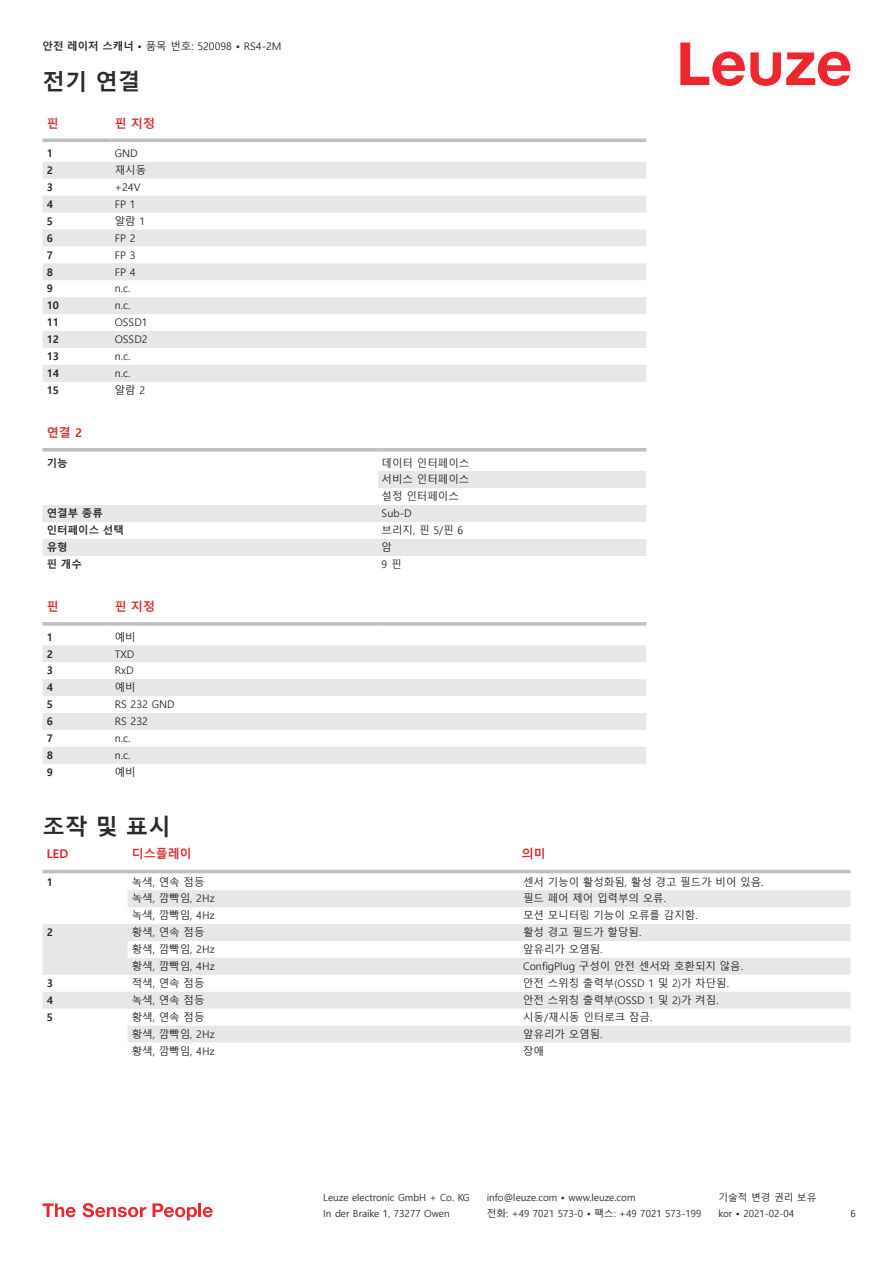
<style>
.page{position:relative;width:893px;height:1263px;background:#fff}
.page>*{position:absolute;margin:0;border:0;box-sizing:border-box;transform-origin:0 0}
.t1{font:700 22.5px "Malgun Gothic";color:#2b292a}
.t2{font:700 12px "Malgun Gothic";color:#db2a30}
.t3{font:10.5px/17px "Malgun Gothic";color:#2b292a;text-align:justify}
.t4{font:700 10.5px "Malgun Gothic";color:#2b292a}
.t5{font:9.75px "Malgun Gothic";color:#2b292a}
.s1{font-weight:700}
</style>
<div class="page">
<svg style="left:680px;top:43px;width:170px;height:43px"></svg>
<svg style="left:43px;top:162px;width:603px;height:220px;fill:#e6e7e9"></svg>
<hr style="left:43px;top:139px;width:68px;height:3px;background:#bdbfc1">
<hr style="left:111px;top:139px;width:267px;height:3px;background:#bdbfc1">
<hr style="left:378px;top:139px;width:268px;height:3px;background:#bdbfc1">
<svg style="left:43px;top:448px;width:335px;height:4px"></svg>
<svg style="left:378px;top:448px;width:268px;height:4px"></svg>
<svg style="left:43px;top:505px;width:335px;height:51px"></svg>
<div style="left:378px;top:471px;width:268px;height:17px;background:#e6e7e9"></div>
<div style="left:378px;top:505px;width:268px;height:17px;background:#e6e7e9"></div>
<div style="left:378px;top:539px;width:268px;height:17px;background:#e6e7e9"></div>
<svg style="left:43px;top:645px;width:603px;height:119px;fill:#e6e7e9"></svg>
<svg style="left:43px;top:622px;width:68px;height:4px"></svg>
<svg style="left:111px;top:622px;width:267px;height:4px"></svg>
<svg style="left:378px;top:622px;width:268px;height:4px"></svg>
<svg style="left:43px;top:869px;width:807px;height:174px"></svg>
<svg style="left:43px;top:890px;width:807px;height:152px;fill:#e6e7e9"></svg>
<hr style="left:43px;top:870px;width:21px;height:3px;background:#bdbfc1">
<hr style="left:64px;top:870px;width:64px;height:3px;background:#bdbfc1">
<hr style="left:128px;top:870px;width:391px;height:3px;background:#bdbfc1">
<hr style="left:519px;top:870px;width:331px;height:3px;background:#bdbfc1">
<svg style="left:43px;top:1203px;width:33px;height:14px"></svg>
<svg style="left:83px;top:1203px;width:63px;height:14px"></svg>
<svg style="left:153px;top:1203px;width:44px;height:17px"></svg>
<hr style="left:198px;top:1203px;width:3px;height:14px;background:#ed272d">
<svg style="left:203px;top:1207px;width:10px;height:10px"></svg>
<p class="t3" style="left:43px;top:38px;width:240px"><span class="s1">안전 레이저 스캐너 •</span> 품목 번호: 520098 <span class="s1">•</span> RS4-2M</p>
<h1 class="t1" style="left:43px;top:69px;width:99px">전기 연결</h1>
<p class="t2" style="left:47px;top:116px;width:13px">핀</p>
<p class="t2" style="left:115px;top:116px;width:42px">핀 지정</p>
<p class="t4" style="left:47px;top:147px;width:8px">1</p>
<p class="t3" style="left:115px;top:145px;width:24px">GND</p>
<p class="t4" style="left:47px;top:164px;width:8px">2</p>
<p class="t3" style="left:115px;top:162px;width:33px">재시동</p>
<p class="t4" style="left:47px;top:181px;width:8px">3</p>
<p class="t3" style="left:115px;top:179px;width:27px">+24V</p>
<p class="t4" style="left:47px;top:198px;width:8px">4</p>
<p class="t3" style="left:115px;top:196px;width:22px">FP 1</p>
<p class="t4" style="left:47px;top:215px;width:8px">5</p>
<p class="t3" style="left:115px;top:213px;width:32px">알람 1</p>
<p class="t4" style="left:47px;top:232px;width:8px">6</p>
<p class="t3" style="left:115px;top:230px;width:22px">FP 2</p>
<p class="t4" style="left:47px;top:249px;width:8px">7</p>
<p class="t3" style="left:115px;top:247px;width:22px">FP 3</p>
<p class="t4" style="left:47px;top:265px;width:8px">8</p>
<p class="t3" style="left:115px;top:263px;width:22px">FP 4</p>
<p class="t4" style="left:47px;top:282px;width:8px">9</p>
<p class="t3" style="left:115px;top:280px;width:17px">n.c.</p>
<p class="t4" style="left:47px;top:299px;width:14px">10</p>
<p class="t3" style="left:115px;top:297px;width:17px">n.c.</p>
<p class="t4" style="left:47px;top:316px;width:14px">11</p>
<p class="t3" style="left:115px;top:314px;width:34px">OSSD1</p>
<p class="t4" style="left:47px;top:333px;width:14px">12</p>
<p class="t3" style="left:115px;top:331px;width:34px">OSSD2</p>
<p class="t4" style="left:47px;top:350px;width:14px">13</p>
<p class="t3" style="left:115px;top:348px;width:17px">n.c.</p>
<p class="t4" style="left:47px;top:367px;width:14px">14</p>
<p class="t3" style="left:115px;top:365px;width:17px">n.c.</p>
<p class="t4" style="left:47px;top:384px;width:14px">15</p>
<p class="t3" style="left:115px;top:382px;width:32px">알람 2</p>
<p class="t2" style="left:47px;top:426px;width:37px">연결 2</p>
<p class="t4" style="left:47px;top:456px;width:22px">기능</p>
<p class="t3" style="left:382px;top:454px;width:89px">데이터 인터페이스 서비스 인터페이스 설정 인터페이스</p>
<p class="t4" style="left:47px;top:507px;width:58px">연결부 종류</p>
<p class="t3" style="left:382px;top:505px;width:31px">Sub-D</p>
<p class="t4" style="left:47px;top:524px;width:79px">인터페이스 선택</p>
<p class="t3" style="left:382px;top:522px;width:83px">브리지, 핀 5/핀 6</p>
<p class="t4" style="left:47px;top:541px;width:22px">유형</p>
<p class="t3" style="left:382px;top:539px;width:12px">암</p>
<p class="t4" style="left:47px;top:558px;width:37px">핀 개수</p>
<p class="t3" style="left:382px;top:556px;width:21px">9 핀</p>
<p class="t2" style="left:47px;top:600px;width:13px">핀</p>
<p class="t2" style="left:115px;top:600px;width:42px">핀 지정</p>
<p class="t4" style="left:47px;top:630px;width:8px">1</p>
<p class="t3" style="left:115px;top:628px;width:22px">예비</p>
<p class="t4" style="left:47px;top:647px;width:8px">2</p>
<p class="t3" style="left:115px;top:645px;width:21px">TXD</p>
<p class="t4" style="left:47px;top:664px;width:8px">3</p>
<p class="t3" style="left:115px;top:662px;width:20px">RxD</p>
<p class="t4" style="left:47px;top:681px;width:8px">4</p>
<p class="t3" style="left:115px;top:679px;width:22px">예비</p>
<p class="t4" style="left:47px;top:698px;width:8px">5</p>
<p class="t3" style="left:115px;top:696px;width:61px">RS 232 GND</p>
<p class="t4" style="left:47px;top:715px;width:8px">6</p>
<p class="t3" style="left:115px;top:713px;width:35px">RS 232</p>
<p class="t4" style="left:47px;top:732px;width:8px">7</p>
<p class="t3" style="left:115px;top:730px;width:17px">n.c.</p>
<p class="t4" style="left:47px;top:749px;width:8px">8</p>
<p class="t3" style="left:115px;top:747px;width:17px">n.c.</p>
<p class="t4" style="left:47px;top:766px;width:8px">9</p>
<p class="t3" style="left:115px;top:764px;width:22px">예비</p>
<h1 class="t1" style="left:43px;top:813px;width:130px">조작 및 표시</h1>
<p class="t2" style="left:47px;top:846px;width:23px">LED</p>
<p class="t2" style="left:132px;top:846px;width:61px">디스플레이</p>
<p class="t2" style="left:522px;top:846px;width:25px">의미</p>
<p class="t4" style="left:47px;top:875px;width:8px">1</p>
<p class="t3" style="left:132px;top:873px;width:74px">녹색, 연속 점등</p>
<p class="t3" style="left:523px;top:873px;width:242px">센서 기능이 활성화됨, 활성 경고 필드가 비어 있음.</p>
<p class="t3" style="left:132px;top:890px;width:84px">녹색, 깜빡임, 2Hz</p>
<p class="t3" style="left:523px;top:890px;width:145px">필드 페어 제어 입력부의 오류.</p>
<p class="t3" style="left:132px;top:907px;width:84px">녹색, 깜빡임, 4Hz</p>
<p class="t3" style="left:523px;top:907px;width:176px">모션 모니터링 기능이 오류를 감지함.</p>
<p class="t4" style="left:47px;top:926px;width:8px">2</p>
<p class="t3" style="left:132px;top:924px;width:74px">황색, 연속 점등</p>
<p class="t3" style="left:523px;top:924px;width:120px">활성 경고 필드가 할당됨.</p>
<p class="t3" style="left:132px;top:941px;width:84px">황색, 깜빡임, 2Hz</p>
<p class="t3" style="left:523px;top:941px;width:81px">앞유리가 오염됨.</p>
<p class="t3" style="left:132px;top:958px;width:84px">황색, 깜빡임, 4Hz</p>
<p class="t3" style="left:523px;top:958px;width:221px">ConfigPlug 구성이 안전 센서와 호환되지 않음.</p>
<p class="t4" style="left:47px;top:977px;width:8px">3</p>
<p class="t3" style="left:132px;top:975px;width:74px">적색, 연속 점등</p>
<p class="t3" style="left:523px;top:975px;width:207px">안전 스위칭 출력부(OSSD 1 및 2)가 차단됨.</p>
<p class="t4" style="left:47px;top:994px;width:8px">4</p>
<p class="t3" style="left:132px;top:992px;width:74px">녹색, 연속 점등</p>
<p class="t3" style="left:523px;top:992px;width:197px">안전 스위칭 출력부(OSSD 1 및 2)가 켜짐.</p>
<p class="t4" style="left:47px;top:1011px;width:8px">5</p>
<p class="t3" style="left:132px;top:1009px;width:74px">황색, 연속 점등</p>
<p class="t3" style="left:523px;top:1009px;width:131px">시동/재시동 인터로크 잠금.</p>
<p class="t3" style="left:132px;top:1026px;width:84px">황색, 깜빡임, 2Hz</p>
<p class="t3" style="left:523px;top:1026px;width:81px">앞유리가 오염됨.</p>
<p class="t3" style="left:132px;top:1043px;width:84px">황색, 깜빡임, 4Hz</p>
<p class="t3" style="left:523px;top:1043px;width:22px">장애</p>
<p class="t5" style="left:323px;top:1192px;width:148px">Leuze electronic GmbH + Co. KG</p>
<p class="t5" style="left:487px;top:1192px;width:150px">info@leuze.com • www.leuze.com</p>
<p class="t5" style="left:718px;top:1192px;width:100px">기술적 변경 권리 보유</p>
<p class="t5" style="left:323px;top:1208px;width:128px">In der Braike 1, 73277 Owen</p>
<p class="t5" style="left:487px;top:1208px;width:216px">전화: +49 7021 573-0 • 팩스: +49 7021 573-199</p>
<p class="t5" style="left:718px;top:1208px;width:77px">kor • 2021-02-04</p>
<p class="t5" style="left:850px;top:1208px;width:7px">6</p>
</div>
